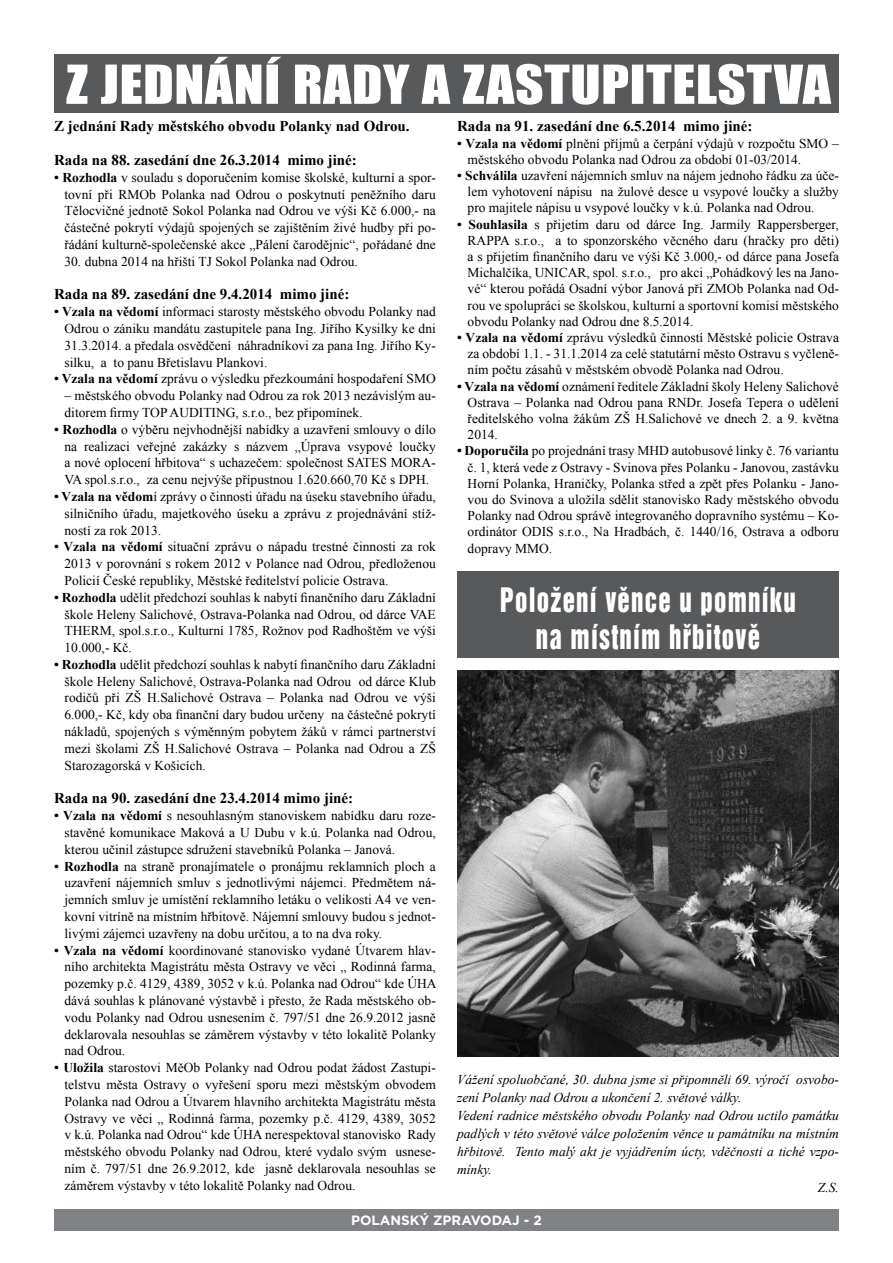
<style>
.page{position:relative;width:893px;height:1263px;background:#fff}
.page>*{position:absolute;margin:0;border:0;box-sizing:border-box;transform-origin:0 0}
.t1{font:30.9px/37.5px "Switzerland Inserat";letter-spacing:.05em;color:#fff;text-align:center;scale:.8 1}
.t2{font:700 15px "Times New Roman";color:#000}
.t3{font:13.5px/16.8px "Times New Roman";color:#000;text-align:justify}
.t4{font:italic 13.5px "Times New Roman";color:#000}
.t5{font:700 13.5px "Gotham";color:#fff}
.s1{font-weight:700}
</style>
<div class="page">
<div style="left:54px;top:1209px;width:785px;height:21px;background:#808285"></div>
<div style="left:54px;top:54px;width:785px;height:59px;background:#58595b"></div>
<svg style="left:66px;top:57px;width:765px;height:48px"></svg>
<div style="left:457px;top:571px;width:382px;height:87px;background:#58595b"></div>
<img style="left:457px;top:670px;width:382px;height:386px">
<p class="t2" style="left:54px;top:116px;width:357px">Z jednání Rady městského obvodu Polanky nad Odrou.</p>
<p class="t2" style="left:54px;top:150px;width:304px">Rada na 88. zasedání dne 26.3.2014 mimo jiné:</p>
<p class="t3" style="left:64px;top:169px;width:373px;text-indent:-10px"><span class="s1">• Rozhodla</span> v souladu s doporučením komise školské, kulturní a spor&shy;tovní při RMOb Polanka nad Odrou o poskytnutí peněžního daru Tělocvičné jednotě Sokol Polanka nad Odrou ve výši Kč 6.000,- na částečné pokrytí výdajů spojených se zajištěním živé hudby při po&shy;řádání kulturně-společenské akce „Pálení čarodějnic“, pořádané dne</p>
<p class="t3" style="left:64px;top:253px;width:295px">30. dubna 2014 na hřišti TJ Sokol Polanka nad Odrou.</p>
<p class="t2" style="left:54px;top:284px;width:297px">Rada na 89. zasedání dne 9.4.2014 mimo jiné:</p>
<p class="t3" style="left:65px;top:303px;width:373px;text-indent:-11px"><span class="s1">• Vzala na vědomí</span> informaci starosty městského obvodu Polanky nad Odrou o zániku mandátu zastupitele pana Ing. Jiřího Kysilky ke dni 31.3.2014. a předala osvědčení náhradníkovi za pana Ing. Jiřího Ky&shy;silku, a to panu Břetislavu Plankovi.</p>
<p class="t3" style="left:54px;top:370px;width:383px"><span class="s1">• Vzala na vědomí</span> zprávu o výsledku přezkoumání hospodaření SMO</p>
<p class="t3" style="left:65px;top:387px;width:373px">– městského obvodu Polanky nad Odrou za rok 2013 nezávislým au&shy;ditorem firmy TOP AUDITING, s.r.o., bez připomínek.</p>
<p class="t3" style="left:65px;top:421px;width:373px;text-indent:-11px"><span class="s1">• Rozhodla</span> o výběru nejvhodnější nabídky a uzavření smlouvy o dílo na realizaci veřejné zakázky s názvem „Úprava vsypové loučky a nové oplocení hřbitova“ s uchazečem: společnost SATES MORA-VA spol.s.r.o., za cenu nejvýše přípustnou 1.620.660,70 Kč s DPH.</p>
<p class="t3" style="left:65px;top:488px;width:373px;text-indent:-11px"><span class="s1">• Vzala na vědom</span>í zprávy o činnosti úřadu na úseku stavebního úřadu, silničního úřadu, majetkového úseku a zprávu z projednávání stíž&shy;ností za rok 2013.</p>
<p class="t3" style="left:65px;top:538px;width:373px;text-indent:-11px"><span class="s1">• Vzala na vědomí</span> situační zprávu o nápadu trestné činnosti za rok 2013 v porovnání s rokem 2012 v Polance nad Odrou, předloženou Policií České republiky, Městské ředitelství policie Ostrava.</p>
<p class="t3" style="left:65px;top:589px;width:373px;text-indent:-11px"><span class="s1">• Rozhodla</span> udělit předchozí souhlas k nabytí finančního daru Základní škole Heleny Salichové, Ostrava-Polanka nad Odrou, od dárce VAE THERM, spol.s.r.o., Kulturní 1785, Rožnov pod Radhoštěm ve výši 10.000,- Kč.</p>
<p class="t3" style="left:65px;top:656px;width:373px;text-indent:-11px"><span class="s1">• Rozhodla</span> udělit předchozí souhlas k nabytí finančního daru Základní škole Heleny Salichové, Ostrava-Polanka nad Odrou od dárce Klub rodičů při ZŠ H.Salichové Ostrava – Polanka nad Odrou ve výši 6.000,- Kč, kdy oba finanční dary budou určeny na částečné pokrytí nákladů, spojených s výměnným pobytem žáků v rámci partnerství mezi školami ZŠ H.Salichové Ostrava – Polanka nad Odrou a ZŠ Starozagorská v Košicích.</p>
<p class="t2" style="left:54px;top:788px;width:301px">Rada na 90. zasedání dne 23.4.2014 mimo jiné:</p>
<p class="t3" style="left:65px;top:807px;width:373px;text-indent:-11px"><span class="s1">• Vzala na vědomí</span> s nesouhlasným stanoviskem nabídku daru roze&shy;stavěné komunikace Maková a U Dubu v k.ú. Polanka nad Odrou, kterou učinil zástupce sdružení stavebníků Polanka – Janová.</p>
<p class="t3" style="left:65px;top:857px;width:373px;text-indent:-11px"><span class="s1">• Rozhodla</span> na straně pronajímatele o pronájmu reklamních ploch a uzavření nájemních smluv s jednotlivými nájemci. Předmětem ná&shy;jemních smluv je umístění reklamního letáku o velikosti A4 ve ven&shy;kovní vitríně na místním hřbitově. Nájemní smlouvy budou s jednot&shy;livými zájemci uzavřeny na dobu určitou, a to na dva roky.</p>
<p class="t3" style="left:65px;top:941px;width:374px;text-indent:-11px"><span class="s1">• Vzala na vědomí</span> koordinované stanovisko vydané Útvarem hlav&shy;ního architekta Magistrátu města Ostravy ve věci „ Rodinná farma, pozemky p.č. 4129, 4389, 3052 v k.ú. Polanka nad Odrou“ kde ÚHA dává souhlas k plánované výstavbě i přesto, že Rada městského ob&shy;vodu Polanky nad Odrou usnesením č. 797/51 dne 26.9.2012 jasně deklarovala nesouhlas se záměrem výstavby v této lokalitě Polanky nad Odrou.</p>
<p class="t3" style="left:65px;top:1059px;width:373px;text-indent:-11px"><span class="s1">• Uložila</span> starostovi MěOb Polanky nad Odrou podat žádost Zastupi&shy;telstvu města Ostravy o vyřešení sporu mezi městským obvodem Polanka nad Odrou a Útvarem hlavního architekta Magistrátu města Ostravy ve věci „ Rodinná farma, pozemky p.č. 4129, 4389, 3052 v k.ú. Polanka nad Odrou“ kde ÚHA nerespektoval stanovisko Rady městského obvodu Polanky nad Odrou, které vydalo svým usnese&shy;ním č. 797/51 dne 26.9.2012, kde jasně deklarovala nesouhlas se záměrem výstavby v této lokalitě Polanky nad Odrou.</p>
<p class="t2" style="left:457px;top:116px;width:297px">Rada na 91. zasedání dne 6.5.2014 mimo jiné:</p>
<p class="t3" style="left:468px;top:135px;width:373px;line-height:16.2px;text-indent:-10px"><span class="s1">• Vzala na vědomí</span> plnění příjmů a čerpání výdajů v rozpočtu SMO – městského obvodu Polanka nad Odrou za období 01-03/2014.</p>
<p class="t3" style="left:468px;top:167px;width:373px;line-height:16.2px;text-indent:-11px"><span class="s1">• Schválila</span> uzavření nájemních smluv na nájem jednoho řádku za úče&shy;lem vyhotovení nápisu na žulové desce u vsypové loučky a služby pro majitele nápisu u vsypové loučky v k.ú. Polanka nad Odrou.</p>
<p class="t3" style="left:468px;top:216px;width:373px;line-height:16.2px;text-indent:-11px"><span class="s1">• Souhlasila</span> s přijetím daru od dárce Ing. Jarmily Rappersberger, RAPPA s.r.o., a to sponzorského věcného daru (hračky pro děti) a s přijetím finančního daru ve výši Kč 3.000,- od dárce pana Josefa Michalčíka, UNICAR, spol. s.r.o., pro akci „Pohádkový les na Jano&shy;vé“ kterou pořádá Osadní výbor Janová při ZMOb Polanka nad Od&shy;rou ve spolupráci se školskou, kulturní a sportovní komisí městského obvodu Polanky nad Odrou dne 8.5.2014.</p>
<p class="t3" style="left:468px;top:329px;width:373px;line-height:16.2px;text-indent:-11px"><span class="s1">• Vzala na vědomí</span> zprávu výsledků činností Městské policie Ostrava za období 1.1. - 31.1.2014 za celé statutární město Ostravu s vyčleně&shy;ním počtu zásahů v městském obvodě Polanka nad Odrou.</p>
<p class="t3" style="left:468px;top:378px;width:373px;line-height:16.2px;text-indent:-11px"><span class="s1">• Vzala na vědomí</span> oznámení ředitele Základní školy Heleny Salichové Ostrava – Polanka nad Odrou pana RNDr. Josefa Tepera o udělení ředitelského volna žákům ZŠ H.Salichové ve dnech 2. a 9. května 2014.</p>
<p class="t3" style="left:468px;top:443px;width:373px;line-height:16.2px;text-indent:-11px"><span class="s1">• Doporučila</span> po projednání trasy MHD autobusové linky č. 76 variantu č. 1, která vede z Ostravy - Svinova přes Polanku - Janovou, zastávku Horní Polanka, Hraničky, Polanka střed a zpět přes Polanku - Jano&shy;vou do Svinova a uložila sdělit stanovisko Rady městského obvodu Polanky nad Odrou správě integrovaného dopravního systému – Ko&shy;ordinátor ODIS s.r.o., Na Hradbách, č. 1440/16, Ostrava a odboru dopravy MMO.</p>
<h1 class="t1" style="left:500px;top:581px;width:371px">Položení věnce u pomníku na místním hřbitově</h1>
<p class="t4" style="left:457px;top:1070px;width:383px">Vážení spoluobčané, 30. dubna jsme si připomněli 69. výročí osvobo-</p>
<p class="t4" style="left:457px;top:1088px;width:286px">zení Polanky nad Odrou a ukončení 2. světové války.</p>
<p class="t4" style="left:457px;top:1106px;width:383px">Vedení radnice městského obvodu Polanky nad Odrou uctilo památku</p>
<p class="t4" style="left:457px;top:1124px;width:383px">padlých v této světové válce položením věnce u památníku na místním</p>
<p class="t4" style="left:457px;top:1142px;width:383px">hřbitově. Tento malý akt je vyjádřením úcty, vděčnosti a tiché vzpo-</p>
<p class="t4" style="left:457px;top:1160px;width:36px">mínky.</p>
<p class="t4" style="left:818px;top:1178px;width:23px">Z.S.</p>
<p class="t5" style="left:351px;top:1211px;width:192px">POLANSKÝ ZPRAVODAJ - 2</p>
</div>
